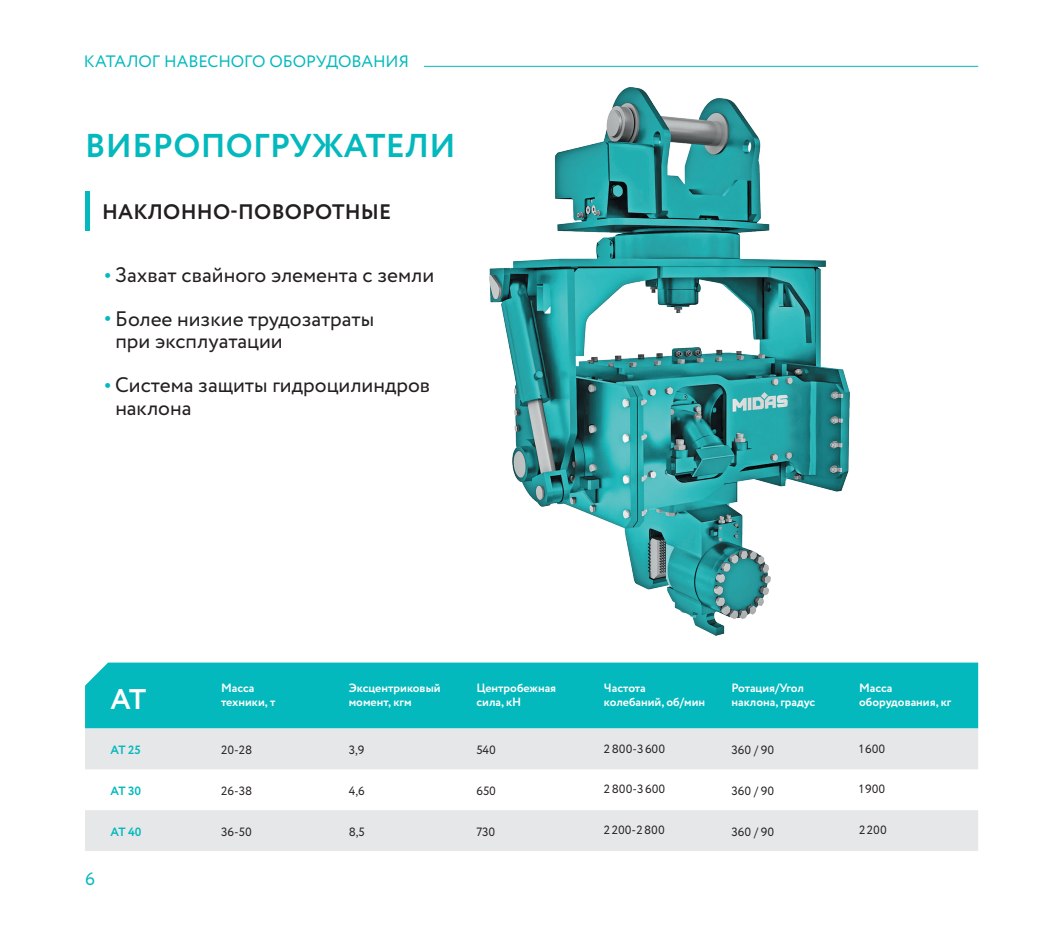
<style>
.page{position:relative;width:1042px;height:936px;background:#fff}
.page>*{position:absolute;margin:0;border:0;box-sizing:border-box;transform-origin:0 0}
.t1{font:700 33px "Circe";letter-spacing:.01em;color:#03b9bd}
.t2{font:700 28.5px "Circe";color:#fff}
.t3{font:21px/22.5px "Circe";color:#231f20}
.t4{font:700 21px "Circe";letter-spacing:.01em;color:#231f20}
.t5{font:18px "Circe";color:#03b9bd}
.t6{font:16.5px "Circe";letter-spacing:-.01em;color:#03b9bd}
.t7{font:700 12px/14.4px "Circe";color:#fff}
.t8{font:12px "Circe";color:#231f20}
.t9{font:700 12px "Circe";letter-spacing:-.03em;color:#03b9bd}
.s1{font-weight:700;color:#03b9bd}
</style>
<div class="page">
<div style="left:85px;top:662px;width:893px;height:66px;background:#03b9bd"></div>
<svg style="left:85px;top:728px;width:893px;height:123px;fill:#e6e7e9"></svg>
<svg style="left:85px;top:662px;width:23px;height:23px"></svg>
<img style="left:489px;top:88px;width:360px;height:548px">
<hr style="left:85px;top:191px;width:4px;height:40px;background:#03b9bd">
<hr style="left:424px;top:66px;width:554px;height:1px;background:#03b9bd">
<h3 class="t6" style="left:84px;top:50px;width:327px">КАТАЛОГ НАВЕСНОГО ОБОРУДОВАНИЯ</h3>
<h1 class="t1" style="left:85px;top:124px;width:372px">ВИБРОПОГРУЖАТЕЛИ</h1>
<h3 class="t4" style="left:102px;top:198px;width:291px">НАКЛОННО-ПОВОРОТНЫЕ</h3>
<h3 class="t3" style="left:105px;top:264px;width:331px"><span class="s1">•</span> Захват свайного элемента с земли</h3>
<h3 class="t3" style="left:115px;top:308px;width:260px;text-indent:-11px"><span class="s1">•</span> Более низкие трудозатраты при эксплуатации</h3>
<h3 class="t3" style="left:115px;top:374px;width:316px;text-indent:-11px"><span class="s1">•</span> Система защиты гидроцилиндров наклона</h3>
<h3 class="t5" style="left:85px;top:866px;width:11px">6</h3>
<h2 class="t2" style="left:111px;top:679px;width:37px">AT</h2>
<p class="t7" style="left:221px;top:681px;width:56px">Масса техники, т</p>
<p class="t7" style="left:349px;top:681px;width:93px">Эксцентриковый момент, кгм</p>
<p class="t7" style="left:476px;top:681px;width:81px">Центробежная сила, кН</p>
<p class="t7" style="left:604px;top:681px;width:103px">Частота колебаний, об/мин</p>
<p class="t7" style="left:731px;top:681px;width:85px">Ротация/Угол наклона, градус</p>
<p class="t7" style="left:859px;top:681px;width:94px">Масса оборудования, кг</p>
<p class="t9" style="left:111px;top:741px;width:31px">АТ 25</p>
<p class="t8" style="left:221px;top:741px;width:33px">20-28</p>
<p class="t8" style="left:349px;top:741px;width:17px">3,9</p>
<p class="t8" style="left:476px;top:741px;width:21px">540</p>
<p class="t8" style="left:604px;top:740px;width:63px">2800-3600</p>
<p class="t8" style="left:731px;top:741px;width:44px">360 / 90</p>
<p class="t8" style="left:859px;top:740px;width:28px">1600</p>
<p class="t9" style="left:111px;top:782px;width:32px">АТ 30</p>
<p class="t8" style="left:221px;top:782px;width:33px">26-38</p>
<p class="t8" style="left:349px;top:782px;width:17px">4,6</p>
<p class="t8" style="left:476px;top:782px;width:21px">650</p>
<p class="t8" style="left:604px;top:781px;width:63px">2800-3600</p>
<p class="t8" style="left:731px;top:782px;width:44px">360 / 90</p>
<p class="t8" style="left:859px;top:781px;width:28px">1900</p>
<p class="t9" style="left:111px;top:823px;width:32px">АТ 40</p>
<p class="t8" style="left:221px;top:823px;width:32px">36-50</p>
<p class="t8" style="left:349px;top:823px;width:18px">8,5</p>
<p class="t8" style="left:476px;top:823px;width:20px">730</p>
<p class="t8" style="left:604px;top:822px;width:62px">2200-2800</p>
<p class="t8" style="left:731px;top:823px;width:44px">360 / 90</p>
<p class="t8" style="left:859px;top:822px;width:29px">2200</p>
</div>
